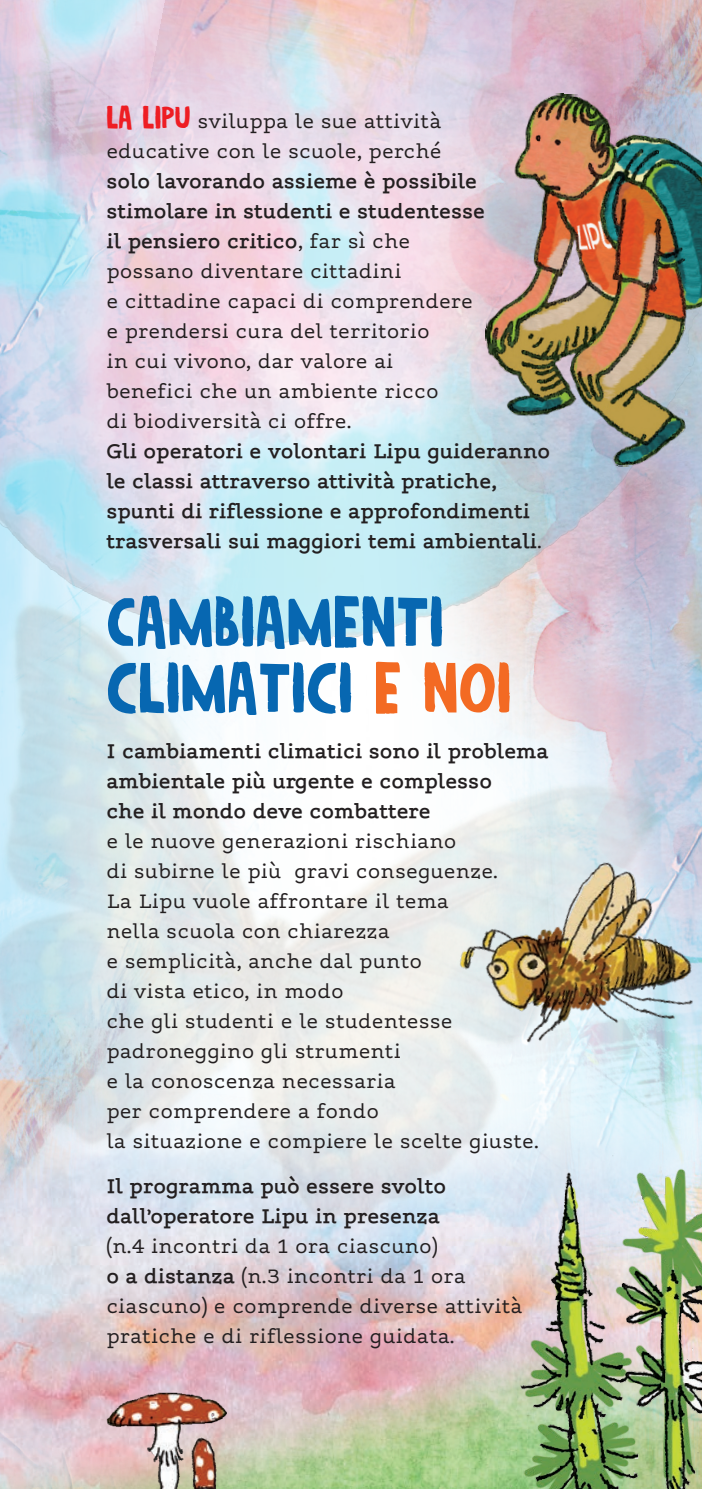
<style>
.page{position:relative;width:702px;height:1489px;background:#fff}
.page>*{position:absolute;margin:0;border:0;box-sizing:border-box;transform-origin:0 0}
.t1{font:55px/66px "K.Wiehle Caps";color:#0767b1}
.t2{font:25px/30px "leggimi 05";color:#231f20}
.t3{font:700 25px/30px "leggimi 05";color:#231f20}
.s1{font-family:"K.Wiehle Caps";color:#ee1d23}
.s2{font-weight:700}
.s3{font-weight:400}
.s4{color:#f36a23}
</style>
<div class="page">
<img style="left:0;top:693px;width:286px;height:428px">
<img style="left:0;top:0;width:286px;height:693px">
<img style="left:0;top:1121px;width:286px;height:367px">
<img style="left:286px;top:0;width:416px;height:1488px">
<img style="left:477px;top:89px;width:225px;height:382px">
<img style="left:444px;top:845px;width:258px;height:216px">
<img style="left:504px;top:1148px;width:198px;height:340px">
<img style="left:104px;top:1388px;width:148px;height:100px">
<p class="t2" style="left:106px;top:104px;width:337px"><span class="s1">LA LIPU</span> sviluppa le sue attività educative con le scuole, perché</p>
<p class="t2" style="left:106px;top:164px;width:380px"><span class="s2">solo lavorando assieme è possibile stimolare in studenti e studentesse il pensiero critico</span>, far sì che possano diventare cittadini<br>e cittadine capaci di comprendere e prendersi cura del territorio<br>in cui vivono, dar valore ai benefici che un ambiente ricco<br>di biodiversità ci offre.</p>
<p class="t3" style="left:106px;top:438px;width:445px">Gli operatori e volontari Lipu guideranno le classi attraverso attività pratiche, spunti di riflessione e approfondimenti trasversali sui maggiori temi ambientali<span class="s3">.</span></p>
<h1 class="t1" style="left:106px;top:593px;width:407px">CAMBIAMENTI<br>CLIMATICI <span class="s4">E NOI</span></h1>
<p class="t3" style="left:106px;top:737px;width:444px">I cambiamenti climatici sono il problema ambientale più urgente e complesso<br>che il mondo deve combattere</p>
<p class="t2" style="left:106px;top:824px;width:434px">e le nuove generazioni rischiano<br>di subirne le più gravi conseguenze.<br>La Lipu vuole affrontare il tema<br>nella scuola con chiarezza<br>e semplicità, anche dal punto<br>di vista etico, in modo<br>che gli studenti e le studentesse padroneggino gli strumenti<br>e la conoscenza necessaria<br>per comprendere a fondo<br>la situazione e compiere le scelte giuste.</p>
<p class="t3" style="left:106px;top:1172px;width:341px">Il programma può essere svolto dall’operatore Lipu in presenza</p>
<p class="t2" style="left:106px;top:1228px;width:417px">(n.4 incontri da 1 ora ciascuno)<br><span class="s2">o a distanza</span> (n.3 incontri da 1 ora ciascuno) e comprende diverse attività pratiche e di riflessione guidata.</p>
</div>
